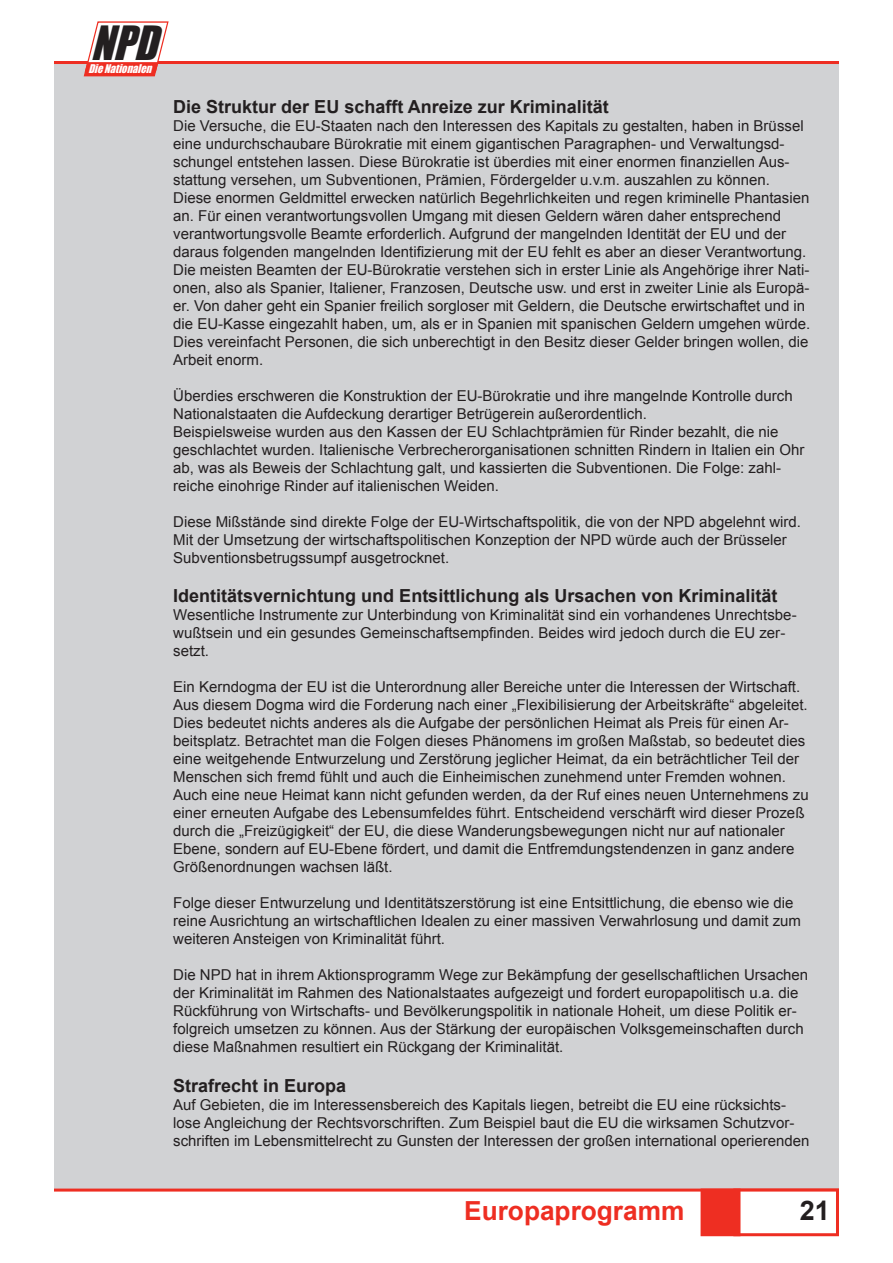
<style>
.page{position:relative;width:893px;height:1263px;background:#fff}
.page>*{position:absolute;margin:0;border:0;box-sizing:border-box;transform-origin:0 0}
.t1{font:italic 43.65px "Impact";color:#231f20;scale:.94 1}
.t2{font:700 27px "Arial";color:#231f20}
.t3{font:700 26.25px "Arial";color:#ee2e22}
.t4{font:700 18px "Arial";color:#231f20}
.t5{font:15px/18px "Arial";color:#231f20}
.t6{font:italic 11.1px "Impact";color:#fff;scale:.94 1}
</style>
<div class="page">
<div style="left:54px;top:64px;width:785px;height:1127px;background:#d1d2d4"></div>
<hr style="left:54px;top:61px;width:785px;height:3px;background:#ee2e22">
<svg style="left:83px;top:21px;width:86px;height:56px"></svg>
<hr style="left:54px;top:1188px;width:785px;height:3px;background:#ee2e22">
<div style="left:733px;top:1188px;width:106px;height:48px;border:3px solid #ee2e22"></div>
<div style="left:702px;top:1190px;width:37px;height:45px;background:#ee2e22"></div>
<div style="left:701px;top:1188px;width:39px;height:48px;border:3px solid #ee2e22"></div>
<h1 class="t1" style="left:91px;top:9px;width:89px">NPD</h1>
<p class="t6" style="left:88px;top:60px;width:73px">DieNationalen</p>
<p class="t4" style="left:173px;top:94px;width:437px">Die Struktur der EU schafft Anreize zur Kriminalität</p>
<p class="t5" style="left:173px;top:117px;width:638px">Die Versuche, die EU-Staaten nach den Interessen des Kapitals zu gestalten, haben in Brüssel eine undurchschaubare Bürokratie mit einem gigantischen Paragraphen- und Verwaltungsd&shy;schungel entstehen lassen. Diese Bürokratie ist überdies mit einer enormen finanziellen Aus&shy;stattung versehen, um Subventionen, Prämien, Fördergelder u.v.m. auszahlen zu können.<br>Diese enormen Geldmittel erwecken natürlich Begehrlichkeiten und regen kriminelle Phantasien an. Für einen verantwortungsvollen Umgang mit diesen Geldern wären daher entsprechend verantwortungsvolle Beamte erforderlich. Aufgrund der mangelnden Identität der EU und der daraus folgenden mangelnden Identifizierung mit der EU fehlt es aber an dieser Verantwortung.<br>Die meisten Beamten der EU-Bürokratie verstehen sich in erster Linie als Angehörige ihrer Nati&shy;onen, also als Spanier, Italiener, Franzosen, Deutsche usw. und erst in zweiter Linie als Europä&shy;er. Von daher geht ein Spanier freilich sorgloser mit Geldern, die Deutsche erwirtschaftet und in die EU-Kasse eingezahlt haben, um, als er in Spanien mit spanischen Geldern umgehen würde.<br>Dies vereinfacht Personen, die sich unberechtigt in den Besitz dieser Gelder bringen wollen, die Arbeit enorm.</p>
<p class="t5" style="left:173px;top:387px;width:633px">Überdies erschweren die Konstruktion der EU-Bürokratie und ihre mangelnde Kontrolle durch Nationalstaaten die Aufdeckung derartiger Betrügerein außerordentlich.<br>Beispielsweise wurden aus den Kassen der EU Schlachtprämien für Rinder bezahlt, die nie geschlachtet wurden. Italienische Verbrecherorganisationen schnitten Rindern in Italien ein Ohr ab, was als Beweis der Schlachtung galt, und kassierten die Subventionen. Die Folge: zahl&shy;reiche einohrige Rinder auf italienischen Weiden.</p>
<p class="t5" style="left:173px;top:513px;width:629px">Diese Mißstände sind direkte Folge der EU-Wirtschaftspolitik, die von der NPD abgelehnt wird.<br>Mit der Umsetzung der wirtschaftspolitischen Konzeption der NPD würde auch der Brüsseler<br>Subventionsbetrugssumpf ausgetrocknet.</p>
<p class="t4" style="left:173px;top:584px;width:606px">Identitätsvernichtung und Entsittlichung als Ursachen von Kriminalität</p>
<p class="t5" style="left:173px;top:606px;width:625px">Wesentliche Instrumente zur Unterbindung von Kriminalität sind ein vorhandenes Unrechtsbe&shy;wußtsein und ein gesundes Gemeinschaftsempfinden. Beides wird jedoch durch die EU zer&shy;setzt.</p>
<p class="t5" style="left:173px;top:678px;width:637px">Ein Kerndogma der EU ist die Unterordnung aller Bereiche unter die Interessen der Wirtschaft.<br>Aus diesem Dogma wird die Forderung nach einer „Flexibilisierung der Arbeitskräfte“ abgeleitet.<br>Dies bedeutet nichts anderes als die Aufgabe der persönlichen Heimat als Preis für einen Ar&shy;beitsplatz. Betrachtet man die Folgen dieses Phänomens im großen Maßstab, so bedeutet dies eine weitgehende Entwurzelung und Zerstörung jeglicher Heimat, da ein beträchtlicher Teil der Menschen sich fremd fühlt und auch die Einheimischen zunehmend unter Fremden wohnen.<br>Auch eine neue Heimat kann nicht gefunden werden, da der Ruf eines neuen Unternehmens zu einer erneuten Aufgabe des Lebensumfeldes führt. Entscheidend verschärft wird dieser Prozeß durch die „Freizügigkeit“ der EU, die diese Wanderungsbewegungen nicht nur auf nationaler Ebene, sondern auf EU-Ebene fördert, und damit die Entfremdungstendenzen in ganz andere Größenordnungen wachsen läßt.</p>
<p class="t5" style="left:173px;top:894px;width:629px">Folge dieser Entwurzelung und Identitätszerstörung ist eine Entsittlichung, die ebenso wie die reine Ausrichtung an wirtschaftlichen Idealen zu einer massiven Verwahrlosung und damit zum weiteren Ansteigen von Kriminalität führt.</p>
<p class="t5" style="left:173px;top:966px;width:636px">Die NPD hat in ihrem Aktionsprogramm Wege zur Bekämpfung der gesellschaftlichen Ursachen der Kriminalität im Rahmen des Nationalstaates aufgezeigt und fordert europapolitisch u.a. die Rückführung von Wirtschafts- und Bevölkerungspolitik in nationale Hoheit, um diese Politik er&shy;folgreich umsetzen zu können. Aus der Stärkung der europäischen Volksgemeinschaften durch diese Maßnahmen resultiert ein Rückgang der Kriminalität.</p>
<p class="t4" style="left:173px;top:1074px;width:175px">Strafrecht in Europa</p>
<p class="t5" style="left:173px;top:1096px;width:638px">Auf Gebieten, die im Interessensbereich des Kapitals liegen, betreibt die EU eine rücksichts&shy;lose Angleichung der Rechtsvorschriften. Zum Beispiel baut die EU die wirksamen Schutzvor&shy;schriften im Lebensmittelrecht zu Gunsten der Interessen der großen international operierenden</p>
<h3 class="t3" style="left:464px;top:1194px;width:222px">Europaprogramm</h3>
<h2 class="t2" style="left:800px;top:1193px;width:14px">21</h2>
</div>
